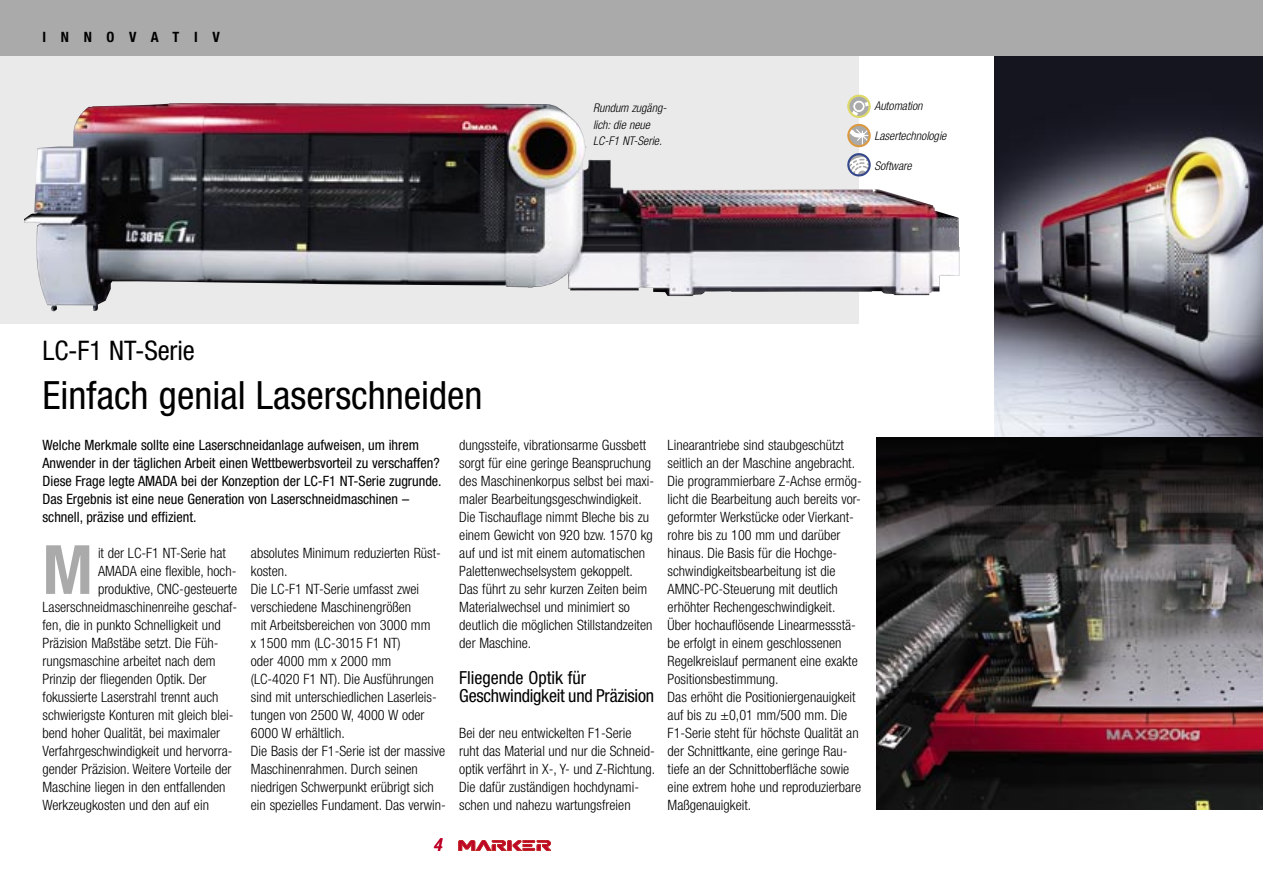
<style>
.page{position:relative;width:1263px;height:893px;background:#fff}
.page>*{position:absolute;margin:0;border:0;box-sizing:border-box;transform-origin:0 0}
.t1{font:700 condensed 68.1px "Helvetica Neue";color:#aaa}
.t2{font:condensed 39px "Helvetica Neue";color:#000}
.t3{font:condensed 27px "Helvetica Neue";letter-spacing:-.005em;color:#000}
.t4{font:condensed 18px/18px "Helvetica Neue";letter-spacing:-.015em;color:#000}
.t5{font:italic 500 condensed 18px "Helvetica Neue";color:#be0027}
.t6{font:300 condensed 14.25px/18px "Helvetica Neue";color:#000}
.t7{font:condensed 14.25px/18px "Helvetica Neue";color:#000}
.t8{font:700 condensed 14.25px "Helvetica Neue";letter-spacing:1.03em;color:#000}
.t9{font:italic 300 condensed 12px/16.5px "Helvetica Neue";color:#000}
</style>
<div class="page">
<div style="left:0;top:44px;width:859px;height:280px;background:#eaeaea"></div>
<img style="left:994px;top:55px;width:269px;height:383px">
<svg style="left:459px;top:840px;width:92px;height:10px"></svg>
<div style="left:0;top:0;width:1263px;height:55px;background:#aaa"></div>
<img style="left:876px;top:438px;width:387px;height:372px">
<img style="left:25px;top:107px;width:934px;height:204px">
<svg style="left:848px;top:96px;width:22px;height:21px"></svg>
<svg style="left:851px;top:102px;width:19px;height:15px"></svg>
<svg style="left:853px;top:100px;width:12px;height:12px"></svg>
<div style="left:852px;top:100px;width:13px;height:13px;border:1px solid #aaa;border-radius:50%"></div>
<div style="left:855px;top:103px;width:7px;height:7px;background:#aaa;border-radius:50%"></div>
<div style="left:855px;top:103px;width:7px;height:7px;border:1px solid #aaa;border-radius:50%"></div>
<div style="left:847px;top:95px;width:24px;height:23px;border:2px solid #ded969;border-radius:50%"></div>
<svg style="left:848px;top:125px;width:22px;height:21px"></svg>
<svg style="left:848px;top:128px;width:22px;height:18px"></svg>
<div style="left:847px;top:124px;width:24px;height:23px;border:2px solid #db9a41;border-radius:50%"></div>
<svg style="left:848px;top:156px;width:23px;height:20px"></svg>
<div style="left:847px;top:153px;width:24px;height:23px;border:2px solid #35488b;border-radius:50%"></div>
<p class="t8" style="left:43px;top:28px;width:179px">INNOVATIV</p>
<h3 class="t3" style="left:43px;top:335px;width:154px">LC-F1 NT-Serie</h3>
<h2 class="t2" style="left:43px;top:372px;width:442px">Einfach genial Laserschneiden</h2>
<p class="t9" style="left:593px;top:100px;width:74px">Rundum zugäng&shy;lich: die neue<br>LC-F1 NT-Serie.</p>
<p class="t9" style="left:874px;top:97px;width:50px">Automation</p>
<p class="t9" style="left:874px;top:127px;width:74px">Lasertechnologie</p>
<p class="t9" style="left:874px;top:157px;width:39px">Software</p>
<p class="t7" style="left:43px;top:436px;width:401px">Welche Merkmale sollte eine Laserschneidanlage aufweisen, um ihrem Anwender in der täglichen Arbeit einen Wettbewerbsvorteil zu verschaffen?<br>Diese Frage legte AMADA bei der Konzeption der LC-F1 NT-Serie zugrunde.<br>Das Ergebnis ist eine neue Generation von Laserschneidmaschinen – schnell, präzise und effizient.</p>
<h1 class="t1" style="left:43px;top:528px;width:52px">M</h1>
<p class="t6" style="left:98px;top:544px;width:129px">it der LC-F1 NT-Serie hat</p>
<p class="t6" style="left:98px;top:562px;width:140px">AMADA eine flexible, hoch-</p>
<p class="t6" style="left:98px;top:580px;width:141px">produktive, CNC-gesteuerte</p>
<p class="t6" style="left:43px;top:598px;width:196px">Laserschneidmaschinenreihe geschaf-</p>
<p class="t6" style="left:43px;top:616px;width:180px">fen, die in punkto Schnelligkeit und</p>
<p class="t6" style="left:43px;top:634px;width:177px">Präzision Maßstäbe setzt. Die Füh-</p>
<p class="t6" style="left:43px;top:652px;width:174px">rungsmaschine arbeitet nach dem</p>
<p class="t6" style="left:43px;top:670px;width:166px">Prinzip der fliegenden Optik. Der</p>
<p class="t6" style="left:43px;top:688px;width:177px">fokussierte Laserstrahl trennt auch</p>
<p class="t6" style="left:43px;top:706px;width:193px">schwierigste Konturen mit gleich blei-</p>
<p class="t6" style="left:43px;top:724px;width:179px">bend hoher Qualität, bei maximaler</p>
<p class="t6" style="left:43px;top:742px;width:192px">Verfahrgeschwindigkeit und hervorra-</p>
<p class="t6" style="left:43px;top:760px;width:190px">gender Präzision. Weitere Vorteile der</p>
<p class="t6" style="left:43px;top:778px;width:184px">Maschine liegen in den entfallenden</p>
<p class="t6" style="left:43px;top:796px;width:168px">Werkzeugkosten und den auf ein</p>
<p class="t6" style="left:251px;top:544px;width:196px">absolutes Minimum reduzierten Rüst&shy;kosten.<br>Die LC-F1 NT-Serie umfasst zwei verschiedene Maschinengrößen<br>mit Arbeitsbereichen von 3000 mm<br>x 1500 mm (LC-3015 F1 NT)<br>oder 4000 mm x 2000 mm<br>(LC-4020 F1 NT). Die Ausführungen sind mit unterschiedlichen Laserleis&shy;tungen von 2500 W, 4000 W oder<br>6000 W erhältlich.<br>Die Basis der F1-Serie ist der massive<br>Maschinenrahmen. Durch seinen niedrigen Schwerpunkt erübrigt sich ein spezielles Fundament. Das verwin-</p>
<p class="t5" style="left:433px;top:834px;width:10px">4</p>
<p class="t6" style="left:459px;top:436px;width:196px">dungssteife, vibrationsarme Gussbett sorgt für eine geringe Beanspruchung des Maschinenkorpus selbst bei maxi&shy;maler Bearbeitungsgeschwindigkeit.<br>Die Tischauflage nimmt Bleche bis zu einem Gewicht von 920 bzw. 1570 kg auf und ist mit einem automatischen Palettenwechselsystem gekoppelt.<br>Das führt zu sehr kurzen Zeiten beim Materialwechsel und minimiert so deutlich die möglichen Stillstandzeiten der Maschine.</p>
<p class="t4" style="left:459px;top:668px;width:196px">Fliegende Optik für<br>Geschwindigkeit und Präzision</p>
<p class="t6" style="left:459px;top:724px;width:198px">Bei der neu entwickelten F1-Serie<br>ruht das Material und nur die Schneid&shy;optik verfährt in X-, Y- und Z-Richtung.<br>Die dafür zuständigen hochdynami&shy;schen und nahezu wartungsfreien</p>
<p class="t6" style="left:668px;top:436px;width:196px">Linearantriebe sind staubgeschützt seitlich an der Maschine angebracht.<br>Die programmierbare Z-Achse ermög&shy;licht die Bearbeitung auch bereits vor&shy;geformter Werkstücke oder Vierkant&shy;rohre bis zu 100 mm und darüber hinaus. Die Basis für die Hochge&shy;schwindigkeitsbearbeitung ist die AMNC-PC-Steuerung mit deutlich erhöhter Rechengeschwindigkeit.<br>Über hochauflösende Linearmessstä&shy;be erfolgt in einem geschlossenen Regelkreislauf permanent eine exakte Positionsbestimmung.<br>Das erhöht die Positioniergenauigkeit auf bis zu ±0,01 mm/500 mm. Die F1-Serie steht für höchste Qualität an der Schnittkante, eine geringe Rau&shy;tiefe an der Schnittoberfläche sowie eine extrem hohe und reproduzierbare Maßgenauigkeit.</p>
</div>
